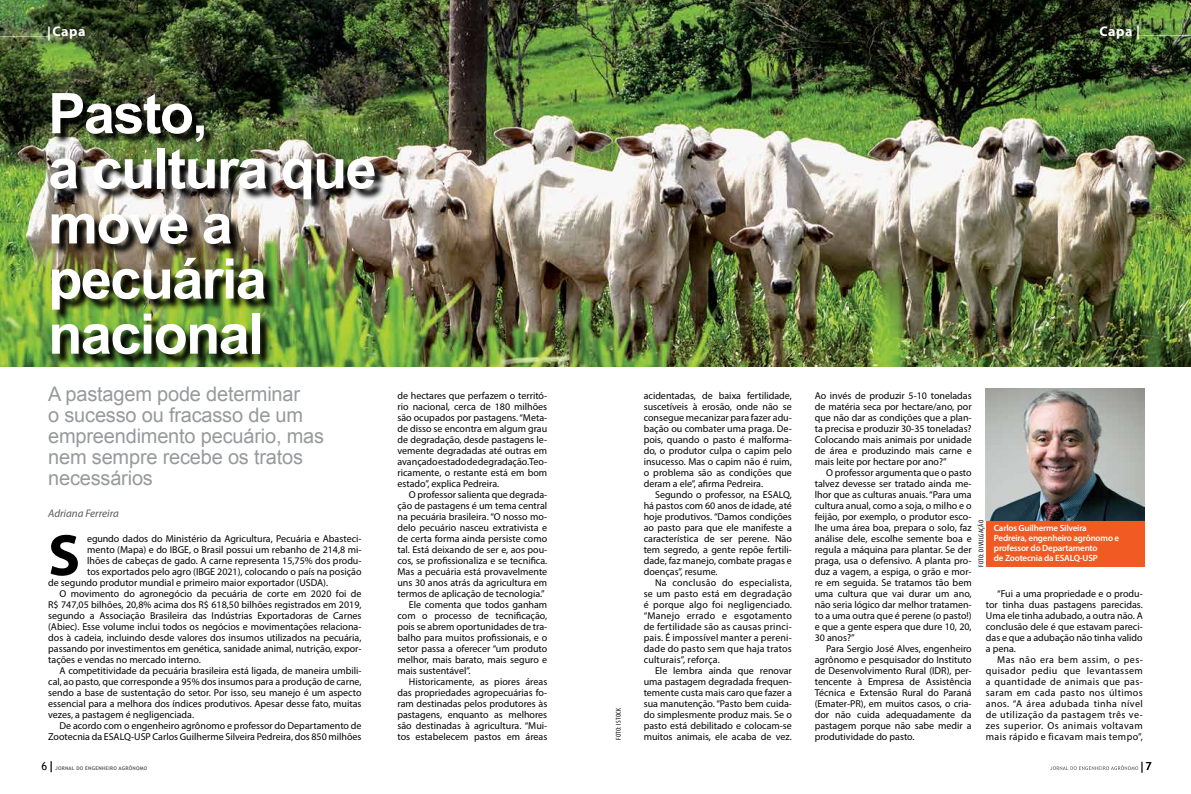
<style>
.page{position:relative;width:1191px;height:794px;background:#fff}
.page>*{position:absolute;margin:0;border:0;box-sizing:border-box;transform-origin:0 0}
.t1{font:700 59px "Myriad Pro";color:#000}
.t2{font:700 56px/55.1px "Arial";letter-spacing:-.03em;color:#fff}
.t3{font:20px/21px "Arial";letter-spacing:-.01em;color:#97999c}
.t4{font:700 14px "Myriad Pro";letter-spacing:.04em;color:#fff}
.t5{font:italic 11px "Myriad Pro";color:#58595b}
.t6{font:11px "Trebuchet MS";color:#000}
.t7{font:10px/11px "Myriad Pro";color:#000;text-align:justify}
.t8{font:600 9px/10px "Myriad Pro";letter-spacing:-.02em;color:#fff}
.t9{font:condensed 7px "Myriad Pro";letter-spacing:.05em;color:#000}
.t10{font:700 5px "Trebuchet MS";letter-spacing:.04em;color:#58595b}
.s1{font-weight:400;font-size:11px;color:#000}
</style>
<div class="page">
<svg style="left:1050px;top:761px;width:92px;height:11px"></svg>
<img style="left:0;top:0;width:1191px;height:366px">
<img style="left:52px;top:94px;width:334px;height:273px">
<hr style="left:0;top:36px;width:50px;height:1px;background:#fff">
<hr style="left:1139px;top:35px;width:52px;height:1px;background:#fff">
<div style="left:986px;top:520px;width:158px;height:47px;background:#f15a22"></div>
<img style="left:986px;top:388px;width:158px;height:132px">
<h3 class="t4" style="left:47px;top:22px;width:40px">|Capa</h3>
<h3 class="t4" style="left:1099px;top:22px;width:42px">Capa |</h3>
<h2 class="t2" style="left:48px;top:88px;width:330px">Pasto,<br>a cultura que move a pecuária nacional</h2>
<h3 class="t3" style="left:48px;top:384px;width:277px">A pastagem pode determinar<br>o sucesso ou fracasso de um empreendimento pecuário, mas nem sempre recebe os tratos necessários</h3>
<p class="t5" style="left:48px;top:507px;width:72px">Adriana Ferreira</p>
<h1 class="t1" style="left:48px;top:517px;width:33px">S</h1>
<p class="t7" style="left:87px;top:533px;width:276px">egundo dados do Ministério da Agricultura, Pecuária e Abasteci-</p>
<p class="t7" style="left:87px;top:544px;width:276px">mento (Mapa) e do IBGE, o Brasil possui um rebanho de 214,8 mi-</p>
<p class="t7" style="left:87px;top:555px;width:276px">lhões de cabeças de gado. A carne representa 15,75% dos produ-</p>
<p class="t7" style="left:87px;top:566px;width:276px">tos exportados pelo agro (IBGE 2021), colocando o país na posição</p>
<p class="t7" style="left:48px;top:577px;width:281px">de segundo produtor mundial e primeiro maior exportador (USDA).</p>
<p class="t7" style="left:60px;top:588px;width:303px">O movimento do agronegócio da pecuária de corte em 2020 foi de</p>
<p class="t7" style="left:48px;top:599px;width:315px">R$ 747,05 bilhões, 20,8% acima dos R$ 618,50 bilhões registrados em 2019,</p>
<p class="t7" style="left:48px;top:610px;width:315px">segundo a Associação Brasileira das Indústrias Exportadoras de Carnes</p>
<p class="t7" style="left:48px;top:621px;width:315px">(Abiec). Esse volume inclui todos os negócios e movimentações relaciona-</p>
<p class="t7" style="left:48px;top:632px;width:315px">dos à cadeia, incluindo desde valores dos insumos utilizados na pecuária,</p>
<p class="t7" style="left:48px;top:643px;width:315px">passando por investimentos em genética, sanidade animal, nutrição, expor-</p>
<p class="t7" style="left:48px;top:654px;width:154px">tações e vendas no mercado interno.</p>
<p class="t7" style="left:60px;top:665px;width:303px">A competitividade da pecuária brasileira está ligada, de maneira umbili-</p>
<p class="t7" style="left:48px;top:676px;width:315px">cal, ao pasto, que corresponde a 95% dos insumos para a produção de carne,</p>
<p class="t7" style="left:48px;top:687px;width:315px">sendo a base de sustentação do setor. Por isso, seu manejo é um aspecto</p>
<p class="t7" style="left:48px;top:698px;width:315px">essencial para a melhora dos índices produtivos. Apesar desse fato, muitas</p>
<p class="t7" style="left:48px;top:709px;width:147px">vezes, a pastagem é negligenciada.</p>
<p class="t7" style="left:60px;top:720px;width:303px">De acordo com o engenheiro agrônomo e professor do Departamento de</p>
<p class="t7" style="left:48px;top:731px;width:315px">Zootecnia da ESALQ-USP Carlos Guilherme Silveira Pedreira, dos 850 milhões</p>
<p class="t7" style="left:397px;top:390px;width:151px">de hectares que perfazem o territó&shy;rio nacional, cerca de 180 milhões são ocupados por pastagens. “Meta&shy;de disso se encontra em algum grau de degradação, desde pastagens le&shy;vemente degradadas até outras em avançado estado de degradação. Teo&shy;ricamente, o restante está em bom estado”, explica Pedreira.</p>
<p class="t7" style="left:409px;top:489px;width:140px">O professor salienta que degrada-</p>
<p class="t7" style="left:397px;top:500px;width:151px">ção de pastagens é um tema central</p>
<p class="t7" style="left:397px;top:511px;width:151px">na pecuária brasileira. “O nosso mo-</p>
<p class="t7" style="left:397px;top:522px;width:151px">delo pecuário nasceu extrativista e</p>
<p class="t7" style="left:397px;top:533px;width:151px">de certa forma ainda persiste como</p>
<p class="t7" style="left:397px;top:544px;width:151px">tal. Está deixando de ser e, aos pou-</p>
<p class="t7" style="left:397px;top:555px;width:151px">cos, se profissionaliza e se tecnifica.</p>
<p class="t7" style="left:397px;top:566px;width:151px">Mas a pecuária está provavelmente</p>
<p class="t7" style="left:397px;top:577px;width:151px">uns 30 anos atrás da agricultura em</p>
<p class="t7" style="left:397px;top:588px;width:149px">termos de aplicação de tecnologia.”</p>
<p class="t7" style="left:409px;top:599px;width:140px">Ele comenta que todos ganham</p>
<p class="t7" style="left:397px;top:610px;width:151px">com o processo de tecnificação,</p>
<p class="t7" style="left:397px;top:621px;width:151px">pois se abrem oportunidades de tra-</p>
<p class="t7" style="left:397px;top:632px;width:151px">balho para muitos profissionais, e o</p>
<p class="t7" style="left:397px;top:643px;width:151px">setor passa a oferecer “um produto</p>
<p class="t7" style="left:397px;top:654px;width:151px">melhor, mais barato, mais seguro e</p>
<p class="t7" style="left:397px;top:665px;width:75px">mais sustentável”.</p>
<p class="t7" style="left:409px;top:676px;width:140px">Historicamente, as piores áreas</p>
<p class="t7" style="left:397px;top:687px;width:151px">das propriedades agropecuárias fo-</p>
<p class="t7" style="left:397px;top:698px;width:151px">ram destinadas pelos produtores às</p>
<p class="t7" style="left:397px;top:709px;width:151px">pastagens, enquanto as melhores</p>
<p class="t7" style="left:397px;top:720px;width:151px">são destinadas à agricultura. “Mui-</p>
<p class="t7" style="left:397px;top:731px;width:151px">tos estabelecem pastos em áreas</p>
<p class="t9" style="left:614px;top:740px;width:34px;rotate:-90deg">FOTO: ISTOCK</p>
<p class="t7" style="left:643px;top:390px;width:150px">acidentadas, de baixa fertilidade, suscetíveis à erosão, onde não se consegue mecanizar para fazer adu&shy;bação ou combater uma praga. De&shy;pois, quando o pasto é malforma&shy;do, o produtor culpa o capim pelo insucesso. Mas o capim não é ruim, o problema são as condições que deram a ele”, afirma Pedreira.</p>
<p class="t7" style="left:643px;top:489px;width:150px;text-indent:11px">Segundo o professor, na ESALQ, há pastos com 60 anos de idade, até hoje produtivos. “Damos condições ao pasto para que ele manifeste a característica de ser perene. Não tem segredo, a gente repõe fertili&shy;dade, faz manejo, combate pragas e doenças”, resume.</p>
<p class="t7" style="left:643px;top:577px;width:150px;text-indent:11px">Na conclusão do especialista, se um pasto está em degradação é porque algo foi negligenciado. “Manejo errado e esgotamento de fertilidade são as causas princi&shy;pais. É impossível manter a pereni&shy;dade do pasto sem que haja tratos culturais”, reforça.</p>
<p class="t7" style="left:643px;top:665px;width:150px;text-indent:11px">Ele lembra ainda que renovar uma pastagem degradada frequen&shy;temente custa mais caro que fazer a sua manutenção. “Pasto bem cuida&shy;do simplesmente produz mais. Se o pasto está debilitado e colocam-se muitos animais, ele acaba de vez.</p>
<p class="t7" style="left:814px;top:390px;width:158px">Ao invés de produzir 5-10 toneladas de matéria seca por hectare/ano, por que não dar as condições que a plan&shy;ta precisa e produzir 30-35 toneladas?<br>Colocando mais animais por unidade de área e produzindo mais carne e mais leite por hectare por ano?”</p>
<p class="t7" style="left:814px;top:467px;width:158px;text-indent:11px">O professor argumenta que o pasto talvez devesse ser tratado ainda me&shy;lhor que as culturas anuais. “Para uma cultura anual, como a soja, o milho e o feijão, por exemplo, o produtor esco&shy;lhe uma área boa, prepara o solo, faz análise dele, escolhe semente boa e regula a máquina para plantar. Se der praga, usa o defensivo. A planta pro&shy;duz a vagem, a espiga, o grão e mor&shy;re em seguida. Se tratamos tão bem uma cultura que vai durar um ano, não seria lógico dar melhor tratamen&shy;to a uma outra que é perene (o pasto!) e que a gente espera que dure 10, 20, 30 anos?”</p>
<p class="t7" style="left:814px;top:643px;width:158px;text-indent:11px">Para Sergio José Alves, engenheiro agrônomo e pesquisador do Instituto de Desenvolvimento Rural (IDR), per&shy;tencente à Empresa de Assistência Técnica e Extensão Rural do Paraná (Emater-PR), em muitos casos, o cria&shy;dor não cuida adequadamente da pastagem porque não sabe medir a produtividade do pasto.</p>
<p class="t9" style="left:977px;top:567px;width:49px;rotate:-90deg">FOTO: DIVULGAÇÃO</p>
<p class="t8" style="left:994px;top:522px;width:127px">Carlos Guilherme Silveira<br>Pedreira, engenheiro agrônomo e professor do Departamento<br>de Zootecnia da ESALQ-USP</p>
<p class="t7" style="left:986px;top:588px;width:158px;text-indent:11px">“Fui a uma propriedade e o produ&shy;tor tinha duas pastagens parecidas.<br>Uma ele tinha adubado, a outra não. A conclusão dele é que estavam pareci&shy;das e que a adubação não tinha valido a pena.</p>
<p class="t7" style="left:986px;top:654px;width:158px;text-indent:11px">Mas não era bem assim, o pes&shy;quisador pediu que levantassem a quantidade de animais que pas&shy;saram em cada pasto nos últimos anos. “A área adubada tinha nível de utilização da pastagem três ve&shy;zes superior. Os animais voltavam mais rápido e ficavam mais tempo”,</p>
<p class="t10" style="left:41px;top:765px;width:107px"><span class="s1">6</span> JORNAL DO ENGENHEIRO AGRÔNOMO</p>
<p class="t6" style="left:1145px;top:760px;width:7px">7</p>
</div>
